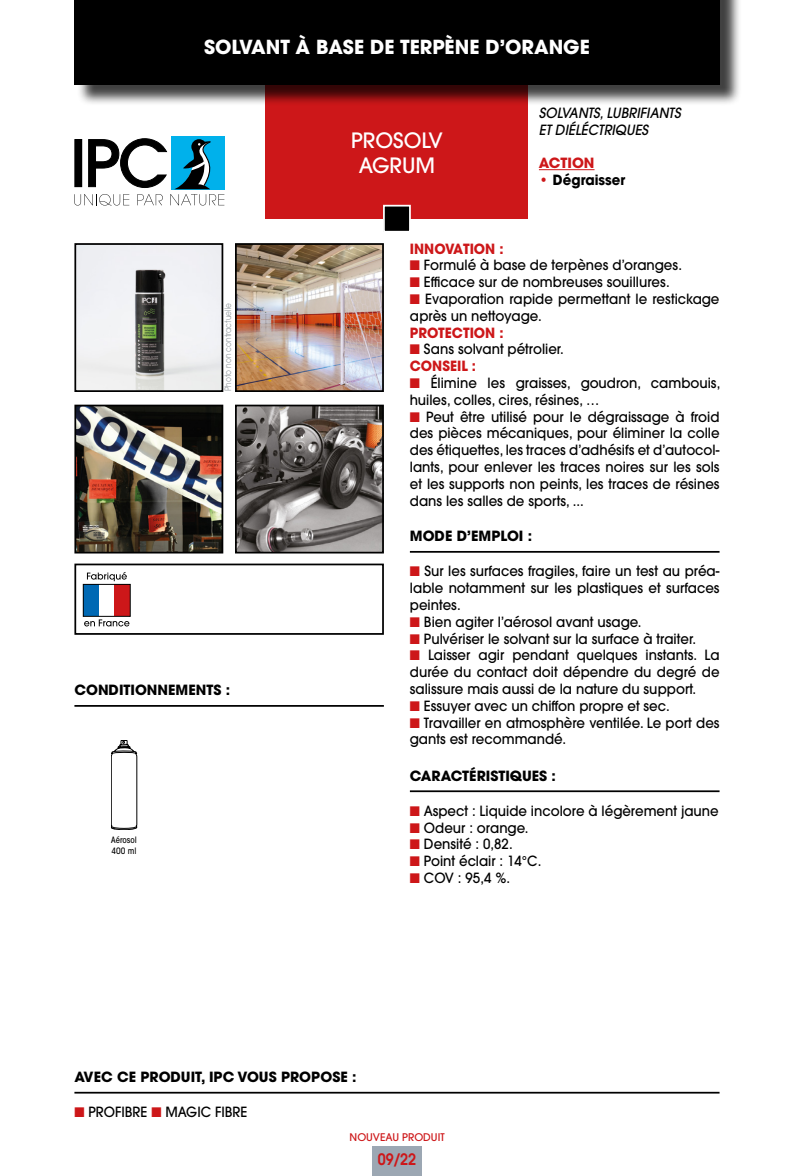
<style>
.page{position:relative;width:794px;height:1176px;background:#fff}
.page>*{position:absolute;margin:0;border:0;box-sizing:border-box;transform-origin:0 0}
.t1{font:500 21px "ITC Avant Garde Std";color:#fff}
.t2{font:700 19.25px "ITC Avant Garde Std";color:#fff}
.t3{font:600 15.75px "ITC Avant Garde Std";color:#cd1719;scale:.9 1}
.t4{font:500 14px/16.8px "ITC Avant Garde Std";color:#000;text-align:justify;scale:.95 1}
.t5{font:700 14px "ITC Avant Garde Std";color:#000}
.t6{font:italic 500 14px "ITC Avant Garde Std";color:#000;scale:.95 1}
.t7{font:700 14px "ITC Avant Garde Std";color:#cd1719;scale:.95 1}
.t8{font:700 14px "ITC Avant Garde Std";color:#000;scale:.95 1}
.t9{font:700 14px "ITC Avant Garde Std";color:#cd1719}
.t10{font:500 10.5px "ITC Avant Garde Std";color:#cd1719}
.t11{font:8.75px "ITC Avant Garde Std";color:#91989c;scale:.85 1}
.t12{font:500 condensed 8.75px "ITC Avant Garde Std";color:#000}
.s1{color:#cd1719}
</style>
<div class="page">
<div style="left:74px;top:563px;width:310px;height:72px;border:2px solid #000"></div>
<div style="left:266px;top:79px;width:262px;height:140px;background:#cd1719"></div>
<div style="left:77px;top:0;width:664px;height:106px;background:#000;opacity:.75"></div>
<div style="left:74px;top:0;width:645px;height:84px;background:#000"></div>
<div style="left:372px;top:1146px;width:50px;height:30px;background:#9ca7b3"></div>
<div style="left:171px;top:136px;width:53px;height:53px;background:#00b1eb"></div>
<svg style="left:74px;top:138px;width:150px;height:67px"></svg>
<div style="left:384px;top:206px;width:26px;height:26px;background:#000"></div>
<div style="left:383px;top:205px;width:28px;height:28px;border:2px solid #fff"></div>
<hr style="left:74px;top:705px;width:310px;height:2px;background:#000">
<hr style="left:410px;top:551px;width:309px;height:2px;background:#000">
<hr style="left:410px;top:790px;width:309px;height:2px;background:#000">
<hr style="left:74px;top:1092px;width:645px;height:1px;background:#000">
<hr style="left:539px;top:169px;width:55px;height:1px;background:#cd1719">
<div style="left:83px;top:584px;width:16px;height:32px;background:#0069b4"></div>
<div style="left:115px;top:584px;width:15px;height:32px;background:#cd1719"></div>
<div style="left:83px;top:584px;width:48px;height:33px;border:1px solid #000"></div>
<svg style="left:87px;top:572px;width:40px;height:9px"></svg>
<svg style="left:84px;top:619px;width:45px;height:7px"></svg>
<svg style="left:111px;top:740px;width:26px;height:90px"></svg>
<img style="left:77px;top:246px;width:143px;height:143px">
<div style="left:74px;top:243px;width:149px;height:149px;border:2px solid #000"></div>
<img style="left:77px;top:408px;width:143px;height:142px">
<div style="left:74px;top:405px;width:149px;height:148px;border:2px solid #000"></div>
<img style="left:238px;top:246px;width:143px;height:143px">
<div style="left:235px;top:243px;width:149px;height:149px;border:2px solid #000"></div>
<img style="left:238px;top:408px;width:143px;height:142px">
<div style="left:235px;top:405px;width:149px;height:148px;border:2px solid #000"></div>
<p class="t2" style="left:204px;top:34px;width:387px">SOLVANT À BASE DE TERPÈNE D’ORANGE</p>
<p class="t11" style="left:223px;top:391px;width:105px;rotate:-90deg">Photo non contractuelle</p>
<p class="t5" style="left:74px;top:681px;width:157px">CONDITIONNEMENTS :</p>
<p class="t12" style="left:111px;top:835px;width:27px">Aérosol</p>
<p class="t12" style="left:112px;top:845px;width:26px">400 ml</p>
<p class="t1" style="left:351px;top:127px;width:93px">PROSOLV</p>
<p class="t1" style="left:359px;top:152px;width:78px">AGRUM</p>
<p class="t6" style="left:539px;top:104px;width:151px">SOLVANTS, LUBRIFIANTS</p>
<p class="t6" style="left:539px;top:121px;width:117px">ET DIÉLÉCTRIQUES</p>
<p class="t9" style="left:539px;top:154px;width:57px">ACTION</p>
<p class="t8" style="left:539px;top:171px;width:92px"><span class="s1">•</span> Dégraisser</p>
<p class="t7" style="left:410px;top:239px;width:100px">INNOVATION :</p>
<p class="t4" style="left:410px;top:257px;width:288px"><span class="s1">■</span> Formulé à base de terpènes d’oranges.</p>
<p class="t4" style="left:410px;top:273px;width:275px"><span class="s1">■</span> Efficace sur de nombreuses souillures.</p>
<p class="t4" style="left:410px;top:290px;width:327px"><span class="s1">■</span> Evaporation rapide permettant le restickage après un nettoyage.</p>
<p class="t7" style="left:410px;top:323px;width:100px">PROTECTION :</p>
<p class="t4" style="left:410px;top:341px;width:164px"><span class="s1">■</span> Sans solvant pétrolier.</p>
<p class="t7" style="left:410px;top:357px;width:71px">CONSEIL :</p>
<p class="t4" style="left:410px;top:374px;width:328px"><span class="s1">■</span> Élimine les graisses, goudron, cambouis, huiles, colles, cires, résines, …</p>
<p class="t4" style="left:410px;top:408px;width:327px"><span class="s1">■</span> Peut être utilisé pour le dégraissage à froid des pièces mécaniques, pour éliminer la colle des étiquettes, les traces d’adhésifs et d’autocol&shy;lants, pour enlever les traces noires sur les sols et les supports non peints, les traces de résines dans les salles de sports, ...</p>
<p class="t5" style="left:410px;top:527px;width:124px">MODE D’EMPLOI :</p>
<p class="t4" style="left:410px;top:563px;width:327px"><span class="s1">■</span> Sur les surfaces fragiles, faire un test au préa&shy;lable notamment sur les plastiques et surfaces peintes.</p>
<p class="t4" style="left:410px;top:613px;width:245px"><span class="s1">■</span> Bien agiter l’aérosol avant usage.</p>
<p class="t4" style="left:410px;top:630px;width:303px"><span class="s1">■</span> Pulvériser le solvant sur la surface à traiter.</p>
<p class="t4" style="left:410px;top:647px;width:327px"><span class="s1">■</span> Laisser agir pendant quelques instants. La durée du contact doit dépendre du degré de salissure mais aussi de la nature du support.</p>
<p class="t4" style="left:410px;top:697px;width:275px"><span class="s1">■</span> Essuyer avec un chiffon propre et sec.</p>
<p class="t4" style="left:410px;top:714px;width:327px"><span class="s1">■</span> Travailler en atmosphère ventilée. Le port des gants est recommandé.</p>
<p class="t5" style="left:410px;top:766px;width:148px">CARACTÉRISTIQUES :</p>
<p class="t4" style="left:410px;top:802px;width:326px"><span class="s1">■</span> Aspect : Liquide incolore à légèrement jaune</p>
<p class="t4" style="left:410px;top:819px;width:126px"><span class="s1">■</span> Odeur : orange.</p>
<p class="t4" style="left:410px;top:835px;width:110px"><span class="s1">■</span> Densité : 0,82.</p>
<p class="t4" style="left:410px;top:852px;width:140px"><span class="s1">■</span> Point éclair : 14°C.</p>
<p class="t4" style="left:410px;top:869px;width:107px"><span class="s1">■</span> COV : 95,4 %.</p>
<p class="t5" style="left:74px;top:1067px;width:283px">AVEC CE PRODUIT, IPC VOUS PROPOSE :</p>
<p class="t4" style="left:74px;top:1103px;width:184px"><span class="s1">■</span> PROFIBRE <span class="s1">■</span> MAGIC FIBRE</p>
<p class="t10" style="left:349px;top:1130px;width:97px">NOUVEAU PRODUIT</p>
<p class="t3" style="left:378px;top:1149px;width:44px">09/22</p>
</div>
